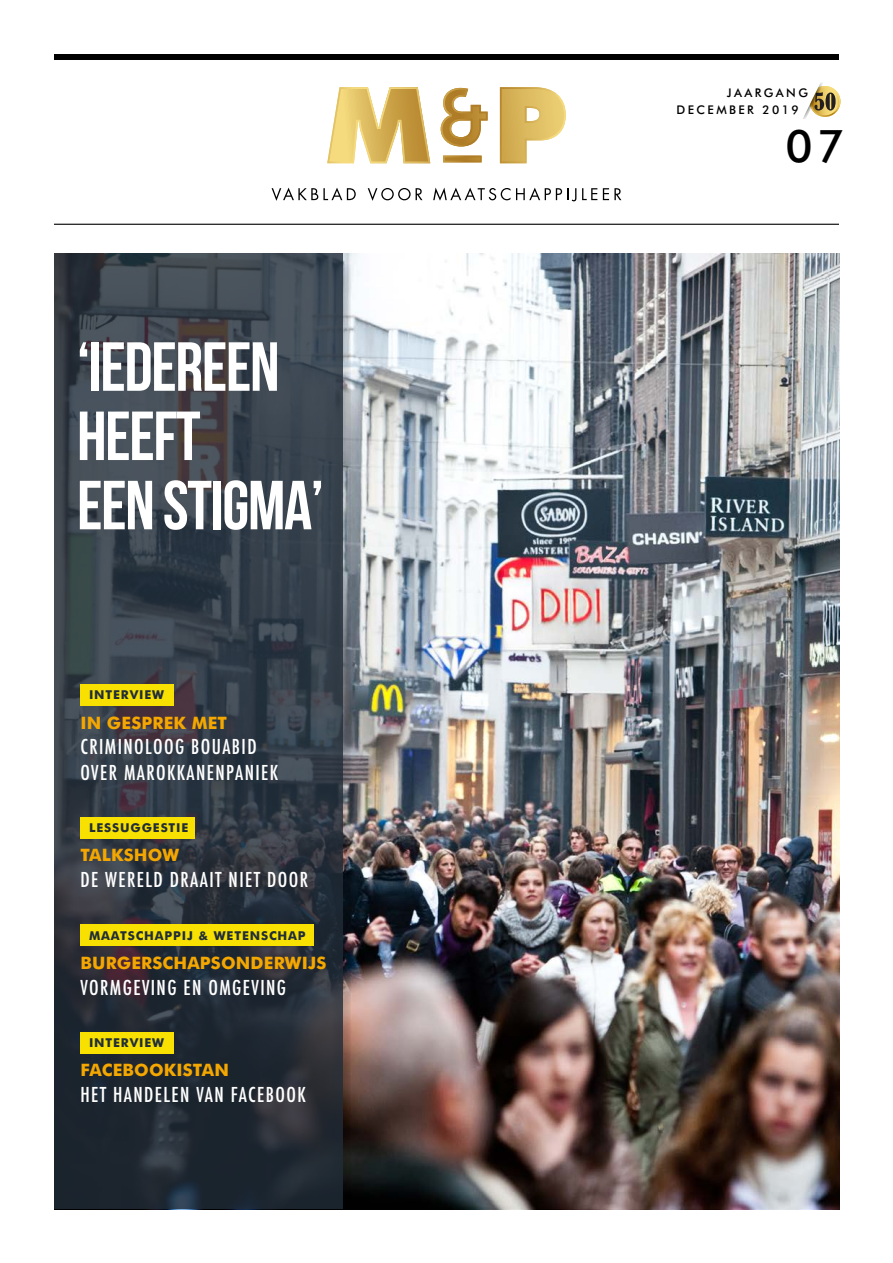
<style>
.page{position:relative;width:893px;height:1263px;background:#fff}
.page>*{position:absolute;margin:0;border:0;box-sizing:border-box;transform-origin:0 0}
.t1{font:700 69.3px/69.3px "Bebas Neue";letter-spacing:-.02em;color:#fff}
.t2{font:500 45px "Futura BT";color:#000}
.t3{font:500 condensed 19.95px/25.7px "Futura";letter-spacing:.07em;color:#fff}
.t4{font:700 17.1px "Futura BT";letter-spacing:.01em;color:#f4a700}
.t5{font:700 12.3px "Futura BT";letter-spacing:.07em;color:#212d39}
.t6{font:500 12px/17.4px "Futura BT";letter-spacing:.2em;color:#000}
</style>
<div class="page">
<img style="left:342px;top:254px;width:497px;height:955px">
<img style="left:342px;top:264px;width:9px;height:935px">
<svg style="left:54px;top:254px;width:288px;height:955px;background:#333b44"></svg>
<div style="left:54px;top:54px;width:785px;height:6px;background:#000"></div>
<hr style="left:54px;top:224px;width:785px;height:1px;background:#000">
<svg style="left:443px;top:156px;width:39px;height:6px"></svg>
<svg style="left:327px;top:87px;width:103px;height:76px"></svg>
<svg style="left:500px;top:87px;width:66px;height:76px"></svg>
<svg style="left:441px;top:88px;width:47px;height:59px"></svg>
<svg style="left:272px;top:188px;width:84px;height:13px"></svg>
<svg style="left:368px;top:188px;width:54px;height:13px"></svg>
<svg style="left:433px;top:187px;width:77px;height:14px"></svg>
<svg style="left:516px;top:188px;width:60px;height:13px"></svg>
<svg style="left:582px;top:188px;width:15px;height:12px"></svg>
<svg style="left:603px;top:188px;width:18px;height:12px"></svg>
<svg style="left:803px;top:83px;width:37px;height:35px"></svg>
<div style="left:80px;top:684px;width:93px;height:21px;background:#f8e100"></div>
<div style="left:80px;top:817px;width:115px;height:21px;background:#f8e100"></div>
<div style="left:80px;top:925px;width:233px;height:21px;background:#f8e100"></div>
<div style="left:80px;top:1032px;width:94px;height:21px;background:#f8e100"></div>
<h1 class="t1" style="left:77px;top:331px;width:248px">‘IEDEREEN<br>HEEFT<br>EEN STIGMA’</h1>
<p class="t5" style="left:89px;top:687px;width:77px">INTERVIEW</p>
<p class="t4" style="left:80px;top:712px;width:148px">IN GESPREK MET</p>
<p class="t3" style="left:80px;top:734px;width:199px">CRIMINOLOOG BOUABID<br>OVER MAROKKANENPANIEK</p>
<p class="t5" style="left:89px;top:820px;width:101px">LESSUGGESTIE</p>
<p class="t4" style="left:80px;top:845px;width:100px">TALKSHOW</p>
<p class="t3" style="left:80px;top:867px;width:229px">DE WERELD DRAAIT NIET DOOR</p>
<p class="t5" style="left:89px;top:928px;width:218px">MAATSCHAPPIJ &amp; WETENSCHAP</p>
<p class="t4" style="left:80px;top:953px;width:247px">BURGERSCHAPSONDERWIJS</p>
<p class="t3" style="left:80px;top:975px;width:207px">VORMGEVING EN OMGEVING</p>
<p class="t5" style="left:89px;top:1035px;width:77px">INTERVIEW</p>
<p class="t4" style="left:80px;top:1060px;width:150px">FACEBOOKISTAN</p>
<p class="t3" style="left:80px;top:1082px;width:227px">HET HANDELEN VAN FACEBOOK</p>
<p class="t6" style="left:676px;top:84px;width:133px;text-indent:50px">JAARGANG<br>DECEMBER 2019</p>
<h2 class="t2" style="left:785px;top:119px;width:60px">07</h2>
</div>
